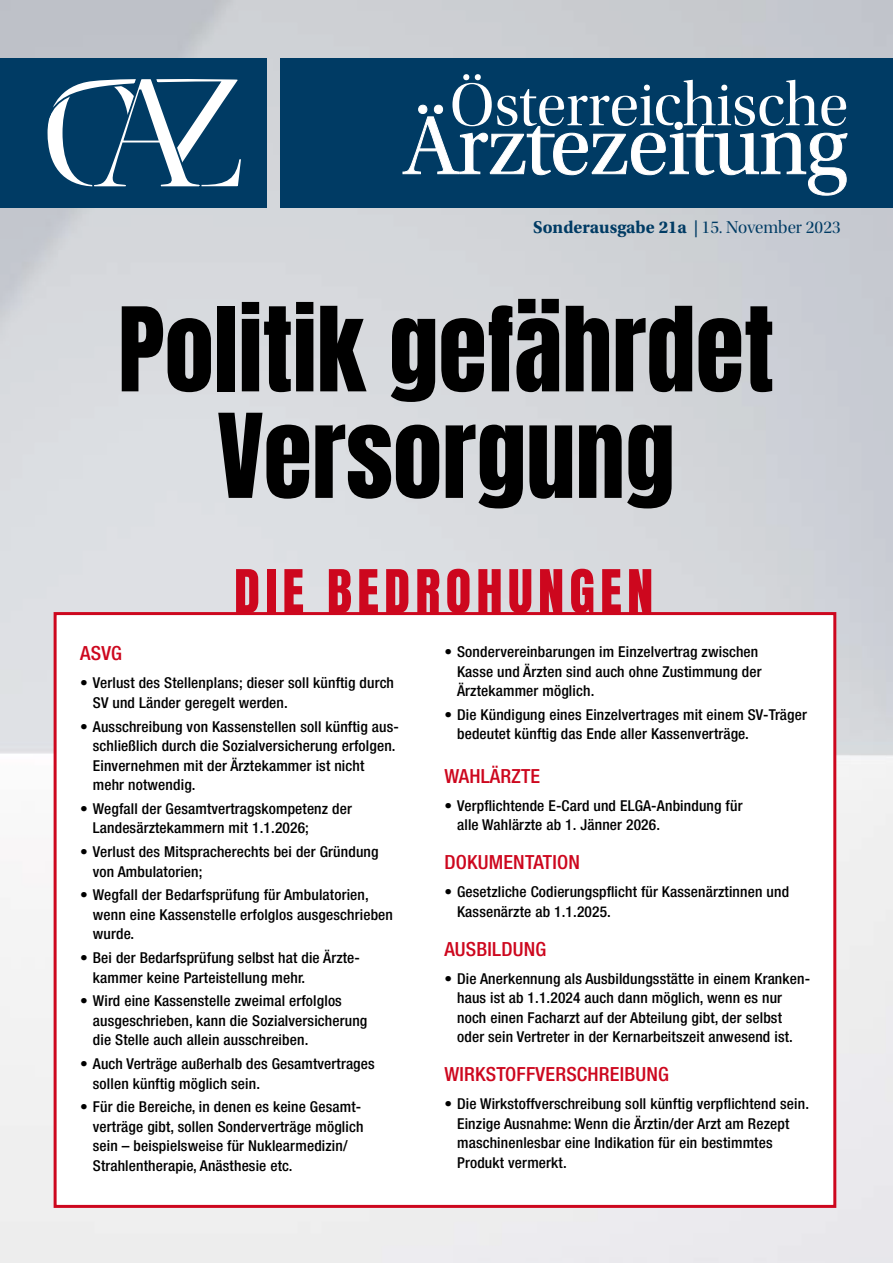
<style>
.page{position:relative;width:893px;height:1263px;background:#fff}
.page>*{position:absolute;margin:0;border:0;box-sizing:border-box;transform-origin:0 0}
.t1{font:99px/106.5px "Anton";color:#000;text-align:center}
.t2{font:51px "Anton";letter-spacing:.1em;color:#cd071e}
.t3{font:500 condensed 19.5px "Helvetica Neue LT Com";letter-spacing:.01em;color:#cd071e}
.t4{font:700 18px "Utopia Std";color:#003b64}
.t5{font:500 condensed 15px/19.5px "Helvetica Neue LT Com";letter-spacing:.01em;color:#000}
.s1{font-family:"Utopia Std Black Headline";font-weight:400}
.s2{font-family:"Utopia Std Disp";font-weight:400}
</style>
<div class="page">
<img style="left:0;top:0;width:893px;height:1263px">
<div style="left:54px;top:612px;width:782px;height:596px;background:#fff;border:3px solid #cd071e"></div>
<div style="left:280px;top:58px;width:613px;height:149px;background:#003b64"></div>
<div style="left:0;top:58px;width:267px;height:149px;background:#003b64"></div>
<svg style="left:47px;top:79px;width:194px;height:108px"></svg>
<svg style="left:402px;top:74px;width:446px;height:122px"></svg>
<p class="t4" style="left:533px;top:217px;width:309px">Sonderausgabe 21a <span class="s1">|</span> <span class="s2">15. November 2023</span></p>
<h1 class="t1" style="left:118px;top:304px;width:658px">Politik gefährdet<br>Versorgung</h1>
<h2 class="t2" style="left:234px;top:565px;width:421px">DIE BEDROHUNGEN</h2>
<p class="t5" style="left:457px;top:642px;width:306px;text-indent:-13px">• Sondervereinbarungen im Einzelvertrag zwischen<br>Kasse und Ärzten sind auch ohne Zustimmung der<br>Ärztekammer möglich.</p>
<p class="t5" style="left:457px;top:705px;width:351px;text-indent:-13px">• Die Kündigung eines Einzelvertrages mit einem SV-Träger bedeutet künftig das Ende aller Kassenverträge.</p>
<h3 class="t3" style="left:444px;top:764px;width:97px">WAHLÄRZTE</h3>
<p class="t5" style="left:457px;top:795px;width:287px;text-indent:-13px">• Verpflichtende E-Card und ELGA-Anbindung für alle Wahlärzte ab 1. Jänner 2026.</p>
<h3 class="t3" style="left:444px;top:850px;width:137px">DOKUMENTATION</h3>
<p class="t5" style="left:457px;top:882px;width:333px;text-indent:-13px">• Gesetzliche Codierungspflicht für Kassenärztinnen und<br>Kassenärzte ab 1.1.2025.</p>
<h3 class="t3" style="left:444px;top:937px;width:103px">AUSBILDUNG</h3>
<p class="t5" style="left:457px;top:968px;width:354px;text-indent:-13px">• Die Anerkennung als Ausbildungsstätte in einem Kranken&shy;haus ist ab 1.1.2024 auch dann möglich, wenn es nur noch einen Facharzt auf der Abteilung gibt, der selbst oder sein Vertreter in der Kernarbeitszeit anwesend ist.</p>
<h3 class="t3" style="left:444px;top:1063px;width:226px">WIRKSTOFFVERSCHREIBUNG</h3>
<p class="t5" style="left:457px;top:1094px;width:354px;text-indent:-13px">• Die Wirkstoffverschreibung soll künftig verpflichtend sein.<br>Einzige Ausnahme: Wenn die Ärztin/der Arzt am Rezept maschinenlesbar eine Indikation für ein bestimmtes Produkt vermerkt.</p>
<h3 class="t3" style="left:80px;top:642px;width:43px">ASVG</h3>
<p class="t5" style="left:93px;top:673px;width:303px;text-indent:-13px">• Verlust des Stellenplans; dieser soll künftig durch<br>SV und Länder geregelt werden.</p>
<p class="t5" style="left:93px;top:716px;width:308px;text-indent:-13px">• Ausschreibung von Kassenstellen soll künftig aus&shy;schließlich durch die Sozialversicherung erfolgen.<br>Einvernehmen mit der Ärztekammer ist nicht mehr notwendig.</p>
<p class="t5" style="left:93px;top:799px;width:261px;text-indent:-13px">• Wegfall der Gesamtvertragskompetenz der<br>Landesärztekammern mit 1.1.2026;</p>
<p class="t5" style="left:93px;top:842px;width:287px;text-indent:-13px">• Verlust des Mitspracherechts bei der Gründung von Ambulatorien;</p>
<p class="t5" style="left:93px;top:885px;width:302px;text-indent:-13px">• Wegfall der Bedarfsprüfung für Ambulatorien, wenn eine Kassenstelle erfolglos ausgeschrieben wurde.</p>
<p class="t5" style="left:93px;top:948px;width:269px;text-indent:-13px">• Bei der Bedarfsprüfung selbst hat die Ärzte&shy;kammer keine Parteistellung mehr.</p>
<p class="t5" style="left:93px;top:991px;width:276px;text-indent:-13px">• Wird eine Kassenstelle zweimal erfolglos ausgeschrieben, kann die Sozialversicherung die Stelle auch allein ausschreiben.</p>
<p class="t5" style="left:93px;top:1054px;width:283px;text-indent:-13px">• Auch Verträge außerhalb des Gesamtvertrages sollen künftig möglich sein.</p>
<p class="t5" style="left:93px;top:1097px;width:272px;text-indent:-13px">• Für die Bereiche, in denen es keine Gesamt&shy;verträge gibt, sollen Sonderverträge möglich sein – beispielsweise für Nuklearmedizin/ Strahlentherapie, Anästhesie etc.</p>
</div>
